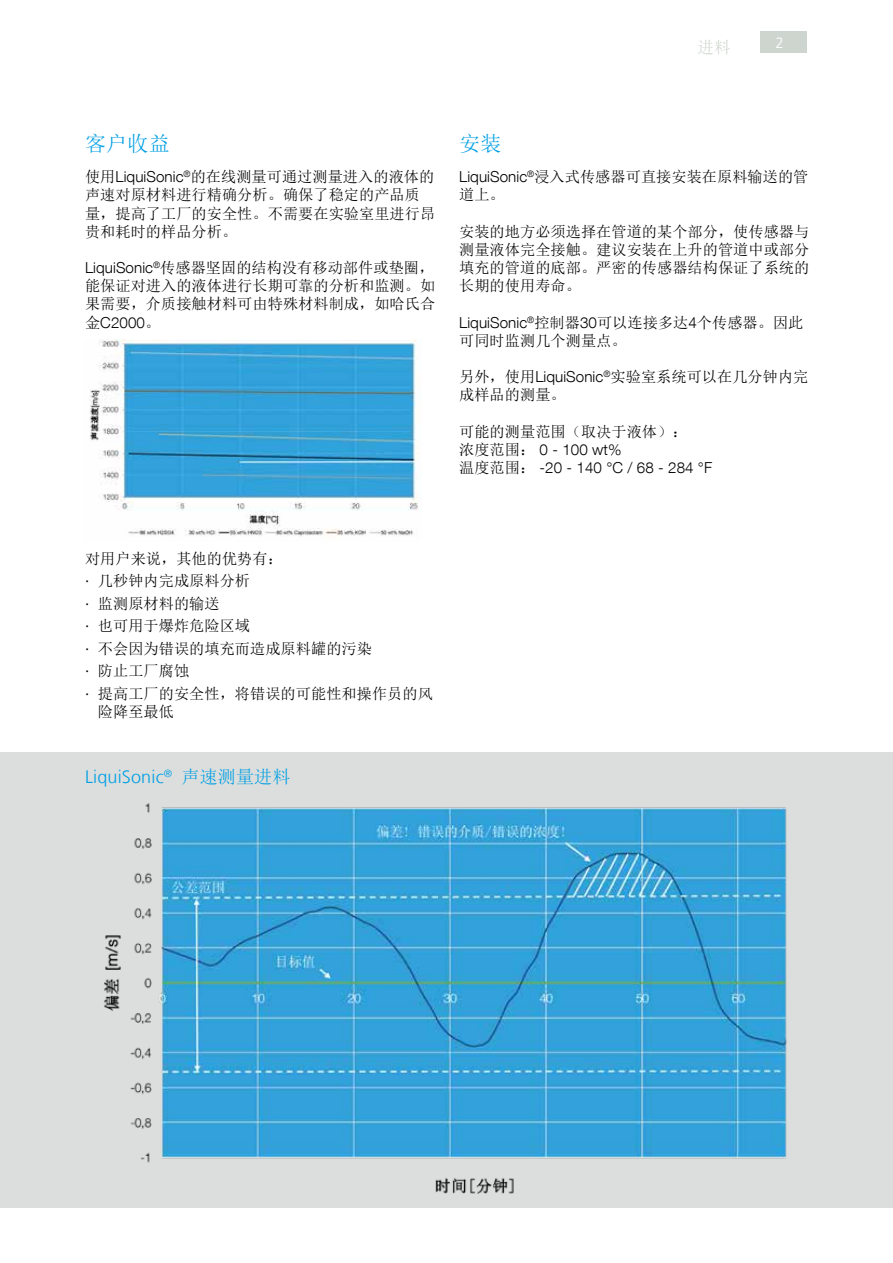
<style>
.page{position:relative;width:893px;height:1263px;background:#fff}
.page>*{position:absolute;margin:0;border:0;box-sizing:border-box;transform-origin:0 0}
.t1{font:21px "Sim Sun";letter-spacing:.01em;color:#009fe3}
.t2{font:300 18px "Frutiger LT Com";letter-spacing:.01em;color:#009fe3}
.t3{font:16.5px "Sim Sun";color:#ced5ce}
.t4{font:15.15px/18.1px "Sim Sun";letter-spacing:.005em;color:#000}
.t5{font:15.15px/18.1px "N Sim Sun";letter-spacing:.005em;color:#000}
.t6{font:300 15.15px/18.1px "Helvetica Neue LT Com";letter-spacing:.005em;color:#000}
.t7{font:300 15px "Frutiger LT Com";color:#fff}
.s1{font-family:"Sim Sun"}
.s2{font-family:"Helvetica Neue LT Com";font-weight:300}
.s3{font-family:"Sim Sun";font-weight:400}
</style>
<div class="page">
<div style="left:760px;top:32px;width:47px;height:21px;background:#ced5ce"></div>
<div style="left:0;top:753px;width:893px;height:455px;background:#dbdedd"></div>
<img style="left:90px;top:339px;width:328px;height:198px">
<img style="left:104px;top:803px;width:683px;height:391px">
<p class="t3" style="left:697px;top:39px;width:35px">进料</p>
<p class="t7" style="left:775px;top:34px;width:10px">2</p>
<h1 class="t1" style="left:85px;top:133px;width:86px">客户收益</h1>
<p class="t5" style="left:85px;top:168px;width:352px"><span class="s1">使用</span><span class="s2">LiquiSonic</span><sup>®</sup>的在线测量可通过测量进入的液体的声速对原材料进行精确分析。确保了稳定的产品质量，提高了工厂的安全性。不需要在实验室里进行昂贵和耗时的样品分析。</p>
<p class="t4" style="left:85px;top:259px;width:352px;text-align:justify"><span class="s2">LiquiSonic</span><sup>®</sup>传感器坚固的结构没有移动部件或垫圈，能保证对进入的液体进行长期可靠的分析和监测。如果需要，介质接触材料可由特殊材料制成，如哈氏合</p>
<p class="t6" style="left:85px;top:313px;width:77px"><span class="s3">金</span>C2000<span class="s3">。</span></p>
<h1 class="t1" style="left:459px;top:133px;width:44px">安装</h1>
<p class="t4" style="left:459px;top:168px;width:351px"><span class="s2">LiquiSonic</span><sup>®</sup>浸入式传感器可直接安装在原料输送的管道上。</p>
<p class="t4" style="left:459px;top:222px;width:352px;text-align:justify">安装的地方必须选择在管道的某个部分，使传感器与测量液体完全接触。建议安装在上升的管道中或部分填充的管道的底部。严密的传感器结构保证了系统的长期的使用寿命。</p>
<p class="t4" style="left:459px;top:313px;width:346px"><span class="s2">LiquiSonic</span><sup>®</sup>控制器<span class="s2">30</span>可以连接多达<span class="s2">4</span>个传感器。因此可同时监测几个测量点。</p>
<p class="t4" style="left:459px;top:368px;width:351px">另外，使用<span class="s2">LiquiSonic</span><sup>®</sup>实验室系统可以在几分钟内完成样品的测量。</p>
<p class="t4" style="left:459px;top:422px;width:230px">可能的测量范围（取决于液体）：</p>
<p class="t6" style="left:459px;top:440px;width:255px"><span class="s3">浓度范围：</span> 0 - 100 wt%<br><span class="s3">温度范围：</span> -20 - 140 °C / 68 - 284 °F</p>
<p class="t4" style="left:85px;top:547px;width:349px;line-height:22.5px">对用户来说，其他的优势有：<br><span class="s2">·</span> 几秒钟内完成原料分析<br><span class="s2">·</span> 监测原材料的输送<br><span class="s2">·</span> 也可用于爆炸危险区域<br><span class="s2">·</span> 不会因为错误的填充而造成原料罐的污染<br><span class="s2">·</span> 防止工厂腐蚀<br><span class="s2">·</span> 提高工厂的安全性，将错误的可能性和操作员的风</p>
<p class="t4" style="left:98px;top:702px;width:78px">险降至最低</p>
<p class="t2" style="left:85px;top:766px;width:207px">LiquiSonic<sup>®</sup> <span class="s3">声速测量进料</span></p>
</div>
